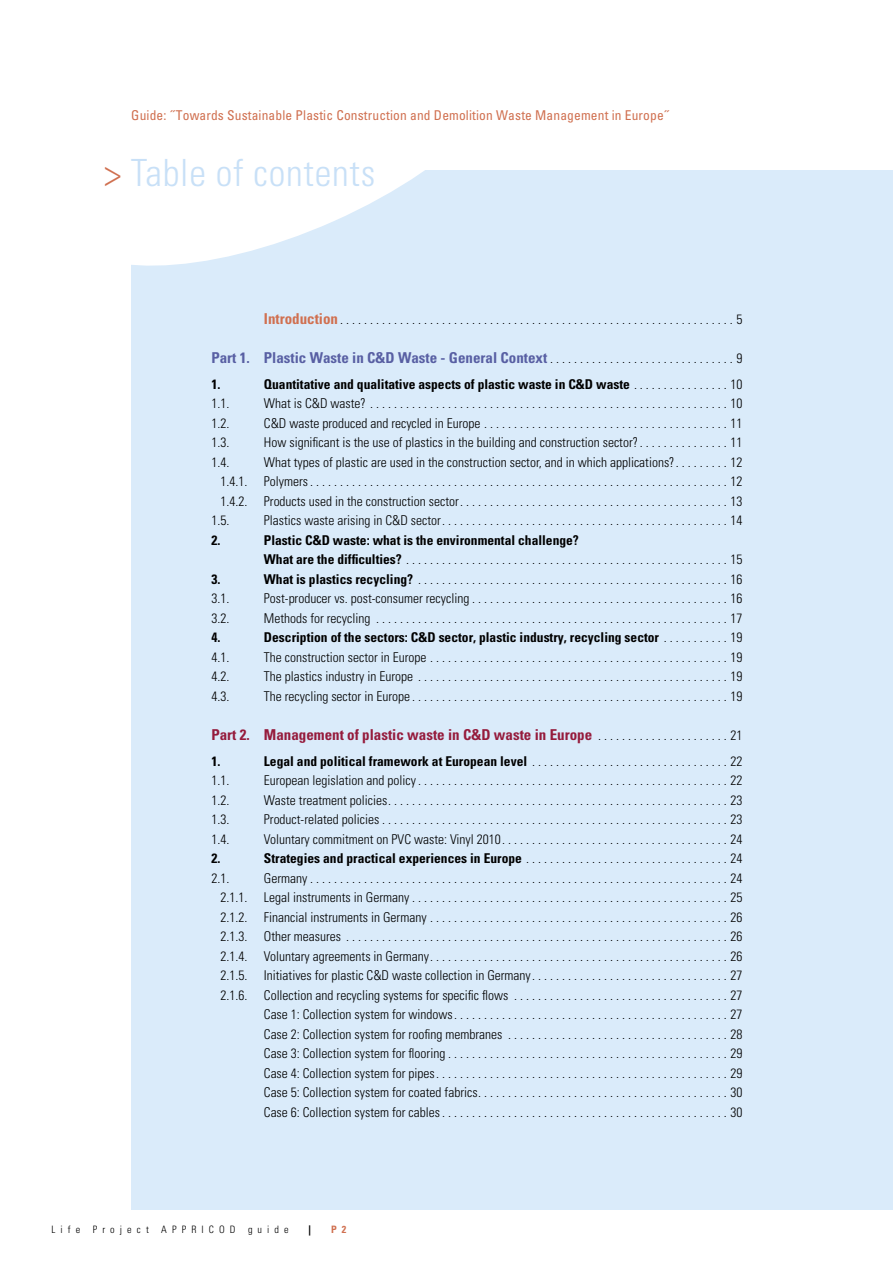
<style>
.page{position:relative;width:893px;height:1263px;background:#fff}
.page>*{position:absolute;margin:0;border:0;box-sizing:border-box;transform-origin:0 0}
.t1{font:300 condensed 37.5px "Univers";letter-spacing:.02em;color:#c8e0f7}
.t2{font:700 condensed 15px "Univers";color:#585fa3}
.t3{font:700 condensed 15px "Univers";color:#951b3c}
.t4{font:300 condensed 13.5px/19.5px "Univers";color:#000;text-align:right}
.t5{font:700 condensed 13.5px/19.5px "Univers";color:#000}
.t6{font:condensed 13.5px "Univers";letter-spacing:.01em;color:#d07050}
.t7{font:300 condensed 10.2px "Univers";letter-spacing:.5em;color:#000}
.t8{font:700 condensed 10.2px "Univers";color:#d07050}
.t9{font:700 condensed 10.2px "Univers";color:#000}
.s1{color:#d07050}
.s2{font-weight:700;font-size:15px;color:#d07050}
.s3{font-weight:300;font-size:13.5px;color:#000}
.s4{font-weight:300}
.s5{font-weight:700}
</style>
<div class="page">
<div style="left:131px;top:170px;width:762px;height:1039px;background:#daebfa"></div>
<svg style="left:131px;top:170px;width:294px;height:96px;fill:#fff"></svg>
<p class="t6" style="left:131px;top:107px;width:540px">Guide: ˝Towards Sustainable Plastic Construction and Demolition Waste Management in Europe˝</p>
<h1 class="t1" style="left:104px;top:150px;width:272px"><span class="s1">&gt;</span> Table of contents</h1>
<p class="t4" style="left:264px;top:309px;width:480px"><span class="s2">Introduction</span> . . . . . . . . . . . . . . . . . . . . . . . . . . . . . . . . . . . . . . . . . . . . . . . . . . . . . . . . . . . . . . . . . . 5</p>
<p class="t2" style="left:211px;top:348px;width:532px">Part 1. Plastic Waste in C&amp;D Waste - General Context <span class="s3">. . . . . . . . . . . . . . . . . . . . . . . . . . . . . . . 9</span></p>
<p class="t5" style="left:211px;top:374px;width:10px">1.</p>
<p class="t5" style="left:264px;top:374px;width:480px">Quantitative and qualitative aspects of plastic waste in C&amp;D waste <span class="s4">. . . . . . . . . . . . . . . . 10</span></p>
<p class="t4" style="left:211px;top:394px;width:19px">1.1.</p>
<p class="t4" style="left:264px;top:394px;width:480px">What is C&amp;D waste? . . . . . . . . . . . . . . . . . . . . . . . . . . . . . . . . . . . . . . . . . . . . . . . . . . . . . . . . . . . . 10</p>
<p class="t4" style="left:211px;top:413px;width:19px">1.2.</p>
<p class="t4" style="left:264px;top:413px;width:480px">C&amp;D waste produced and recycled in Europe . . . . . . . . . . . . . . . . . . . . . . . . . . . . . . . . . . . . . . . . . 11</p>
<p class="t4" style="left:211px;top:433px;width:19px">1.3.</p>
<p class="t4" style="left:264px;top:433px;width:480px">How significant is the use of plastics in the building and construction sector?. . . . . . . . . . . . . . . 11</p>
<p class="t4" style="left:211px;top:452px;width:19px">1.4.</p>
<p class="t4" style="left:264px;top:452px;width:480px">What types of plastic are used in the construction sector, and in which applications?. . . . . . . . . 12</p>
<p class="t4" style="left:220px;top:472px;width:524px">1.4.1. Polymers . . . . . . . . . . . . . . . . . . . . . . . . . . . . . . . . . . . . . . . . . . . . . . . . . . . . . . . . . . . . . . . . . . . . . . 12</p>
<p class="t4" style="left:220px;top:491px;width:524px">1.4.2. Products used in the construction sector. . . . . . . . . . . . . . . . . . . . . . . . . . . . . . . . . . . . . . . . . . . . . 13</p>
<p class="t4" style="left:211px;top:511px;width:19px">1.5.</p>
<p class="t4" style="left:264px;top:511px;width:480px">Plastics waste arising in C&amp;D sector. . . . . . . . . . . . . . . . . . . . . . . . . . . . . . . . . . . . . . . . . . . . . . . . 14</p>
<p class="t5" style="left:211px;top:530px;width:10px">2.</p>
<p class="t5" style="left:264px;top:530px;width:480px">Plastic C&amp;D waste: what is the environmental challenge?<br>What are the difficulties? <span class="s4">. . . . . . . . . . . . . . . . . . . . . . . . . . . . . . . . . . . . . . . . . . . . . . . . . . . . . . 15</span></p>
<p class="t5" style="left:211px;top:569px;width:10px">3.</p>
<p class="t4" style="left:264px;top:569px;width:480px"><span class="s5">What is plastics recycling?</span> . . . . . . . . . . . . . . . . . . . . . . . . . . . . . . . . . . . . . . . . . . . . . . . . . . . . 16</p>
<p class="t4" style="left:211px;top:589px;width:19px">3.1.</p>
<p class="t4" style="left:264px;top:589px;width:480px">Post-producer vs. post-consumer recycling . . . . . . . . . . . . . . . . . . . . . . . . . . . . . . . . . . . . . . . . . . . 16</p>
<p class="t4" style="left:211px;top:608px;width:19px">3.2.</p>
<p class="t4" style="left:264px;top:608px;width:480px">Methods for recycling . . . . . . . . . . . . . . . . . . . . . . . . . . . . . . . . . . . . . . . . . . . . . . . . . . . . . . . . . . . 17</p>
<p class="t5" style="left:211px;top:628px;width:10px">4.</p>
<p class="t5" style="left:264px;top:628px;width:480px">Description of the sectors: C&amp;D sector, plastic industry, recycling sector <span class="s4">. . . . . . . . . . . 19</span></p>
<p class="t4" style="left:211px;top:647px;width:19px">4.1.</p>
<p class="t4" style="left:264px;top:647px;width:480px">The construction sector in Europe . . . . . . . . . . . . . . . . . . . . . . . . . . . . . . . . . . . . . . . . . . . . . . . . . . 19</p>
<p class="t4" style="left:211px;top:667px;width:19px">4.2.</p>
<p class="t4" style="left:264px;top:667px;width:480px">The plastics industry in Europe . . . . . . . . . . . . . . . . . . . . . . . . . . . . . . . . . . . . . . . . . . . . . . . . . . . . 19</p>
<p class="t4" style="left:211px;top:686px;width:19px">4.3.</p>
<p class="t4" style="left:264px;top:686px;width:480px">The recycling sector in Europe . . . . . . . . . . . . . . . . . . . . . . . . . . . . . . . . . . . . . . . . . . . . . . . . . . . . . 19</p>
<p class="t3" style="left:211px;top:725px;width:532px">Part 2. Management of plastic waste in C&amp;D waste in Europe <span class="s3">. . . . . . . . . . . . . . . . . . . . . . 21</span></p>
<p class="t5" style="left:211px;top:751px;width:10px">1.</p>
<p class="t5" style="left:264px;top:751px;width:480px">Legal and political framework at European level <span class="s4">. . . . . . . . . . . . . . . . . . . . . . . . . . . . . . . . . 22</span></p>
<p class="t4" style="left:211px;top:771px;width:19px">1.1.</p>
<p class="t4" style="left:264px;top:771px;width:480px">European legislation and policy . . . . . . . . . . . . . . . . . . . . . . . . . . . . . . . . . . . . . . . . . . . . . . . . . . . . 22</p>
<p class="t4" style="left:211px;top:790px;width:19px">1.2.</p>
<p class="t4" style="left:264px;top:790px;width:480px">Waste treatment policies. . . . . . . . . . . . . . . . . . . . . . . . . . . . . . . . . . . . . . . . . . . . . . . . . . . . . . . . . 23</p>
<p class="t4" style="left:211px;top:810px;width:19px">1.3.</p>
<p class="t4" style="left:264px;top:810px;width:480px">Product-related policies . . . . . . . . . . . . . . . . . . . . . . . . . . . . . . . . . . . . . . . . . . . . . . . . . . . . . . . . . . 23</p>
<p class="t4" style="left:211px;top:829px;width:19px">1.4.</p>
<p class="t4" style="left:264px;top:829px;width:480px">Voluntary commitment on PVC waste: Vinyl 2010. . . . . . . . . . . . . . . . . . . . . . . . . . . . . . . . . . . . . . 24</p>
<p class="t5" style="left:211px;top:848px;width:10px">2.</p>
<p class="t5" style="left:264px;top:848px;width:480px">Strategies and practical experiences in Europe <span class="s4">. . . . . . . . . . . . . . . . . . . . . . . . . . . . . . . . . . 24</span></p>
<p class="t4" style="left:211px;top:868px;width:19px">2.1.</p>
<p class="t4" style="left:220px;top:868px;width:524px">Germany . . . . . . . . . . . . . . . . . . . . . . . . . . . . . . . . . . . . . . . . . . . . . . . . . . . . . . . . . . . . . . . . . . . . . . 24<br>2.1.1. Legal instruments in Germany . . . . . . . . . . . . . . . . . . . . . . . . . . . . . . . . . . . . . . . . . . . . . . . . . . . . . 25<br>2.1.2. Financial instruments in Germany . . . . . . . . . . . . . . . . . . . . . . . . . . . . . . . . . . . . . . . . . . . . . . . . . . 26<br>2.1.3. Other measures . . . . . . . . . . . . . . . . . . . . . . . . . . . . . . . . . . . . . . . . . . . . . . . . . . . . . . . . . . . . . . . . 26<br>2.1.4. Voluntary agreements in Germany. . . . . . . . . . . . . . . . . . . . . . . . . . . . . . . . . . . . . . . . . . . . . . . . . . 26<br>2.1.5. Initiatives for plastic C&amp;D waste collection in Germany. . . . . . . . . . . . . . . . . . . . . . . . . . . . . . . . . 27<br>2.1.6. Collection and recycling systems for specific flows . . . . . . . . . . . . . . . . . . . . . . . . . . . . . . . . . . . . 27<br>Case 1: Collection system for windows. . . . . . . . . . . . . . . . . . . . . . . . . . . . . . . . . . . . . . . . . . . . . . 27<br>Case 2: Collection system for roofing membranes . . . . . . . . . . . . . . . . . . . . . . . . . . . . . . . . . . . . . 28<br>Case 3: Collection system for flooring . . . . . . . . . . . . . . . . . . . . . . . . . . . . . . . . . . . . . . . . . . . . . . . 29<br>Case 4: Collection system for pipes. . . . . . . . . . . . . . . . . . . . . . . . . . . . . . . . . . . . . . . . . . . . . . . . . 29<br>Case 5: Collection system for coated fabrics. . . . . . . . . . . . . . . . . . . . . . . . . . . . . . . . . . . . . . . . . . 30<br>Case 6: Collection system for cables. . . . . . . . . . . . . . . . . . . . . . . . . . . . . . . . . . . . . . . . . . . . . . . . 30</p>
<p class="t7" style="left:51px;top:1223px;width:239px">Life Project APPRICOD guide</p>
<p class="t9" style="left:309px;top:1223px;width:4px">|</p>
<p class="t8" style="left:331px;top:1223px;width:17px">P 2</p>
</div>
